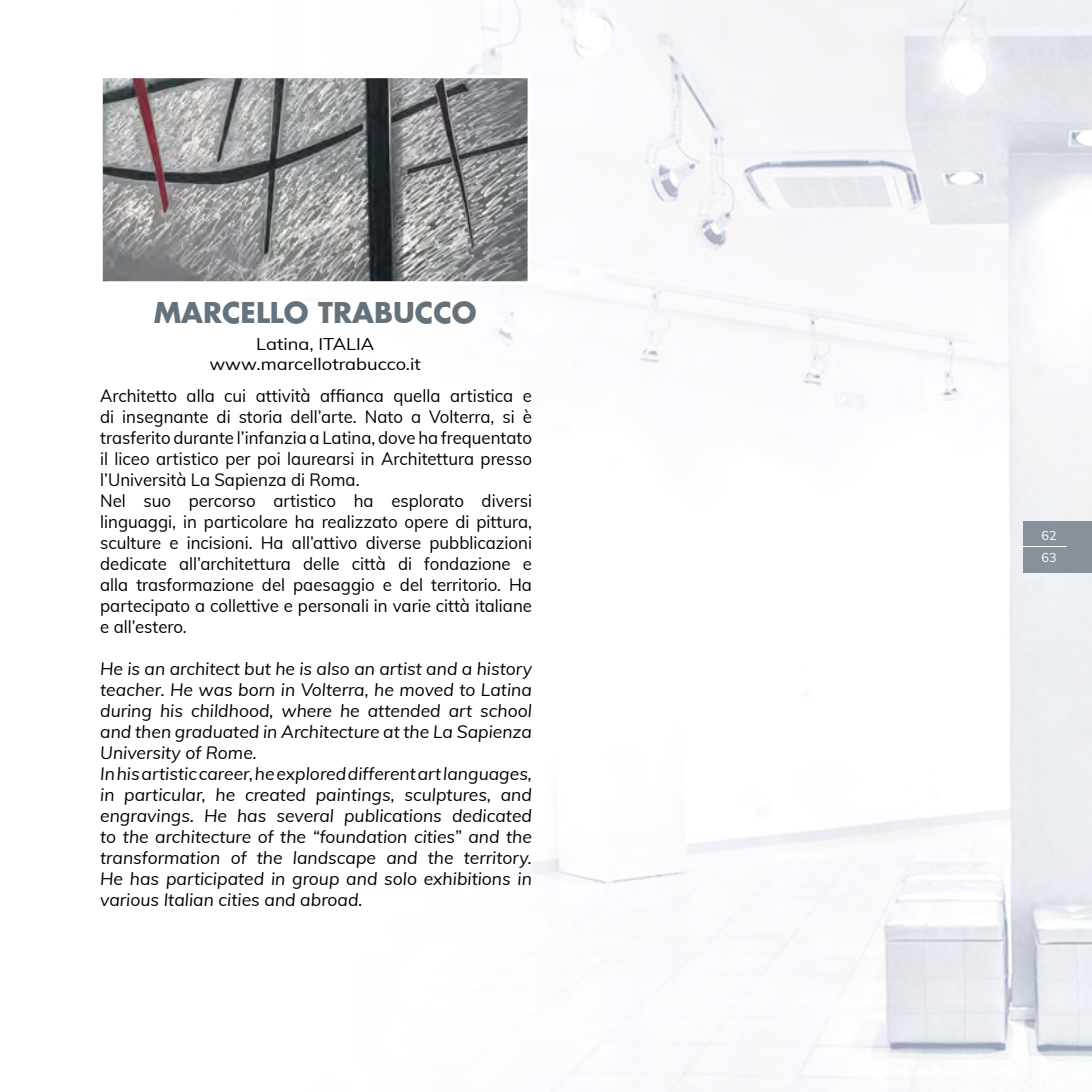
<style>
.page{position:relative;width:1092px;height:1092px;background:#fff}
.page>*{position:absolute;margin:0;border:0;box-sizing:border-box;transform-origin:0 0}
.t1{font:700 28px "Futura";color:#66727b}
.t2{font:17.5px/21px "Muli";color:#000;scale:.96 1}
.t3{font:italic 17.5px/21px "Muli";color:#000}
.t4{font:16.62px/19.9px "Muli";color:#000;text-align:center;scale:1.1 1}
.t5{font:12.6px/21.9px "Muli";color:#fff}
</style>
<div class="page">
<img style="left:467px;top:0;width:624px;height:1091px">
<img style="left:104px;top:80px;width:422px;height:200px">
<div style="left:99px;top:75px;width:432px;height:210px;border:4px solid #fff"></div>
<div style="left:1023px;top:521px;width:68px;height:51px;background:#889199"></div>
<hr style="left:1017px;top:546px;width:49px;height:1px;background:#fff">
<h1 class="t1" style="left:154px;top:293px;width:324px">MARCELLO TRABUCCO</h1>
<p class="t4" style="left:209px;top:333px;width:194px">Latina, ITALIA www.marcellotrabucco.it</p>
<p class="t2" style="left:100px;top:384px;width:451px">Architetto alla cui attività affianca quella artistica e di insegnante di storia dell’arte. Nato a Volterra, si è trasferito durante l’infanzia a Latina, dove ha frequentato il liceo artistico per poi laurearsi in Architettura presso l’Università La Sapienza di Roma.<br>Nel suo percorso artistico ha esplorato diversi linguaggi, in particolare ha realizzato opere di pittura, sculture e incisioni. Ha all’attivo diverse pubblicazioni dedicate all’architettura delle città di fondazione e alla trasformazione del paesaggio e del territorio. Ha partecipato a collettive e personali in varie città italiane e all’estero.</p>
<p class="t3" style="left:100px;top:657px;width:433px">He is an architect but he is also an artist and a history teacher. He was born in Volterra, he moved to Latina during his childhood, where he attended art school and then graduated in Architecture at the La Sapienza University of Rome.<br>In his artistic career, he explored different art languages, in particular, he created paintings, sculptures, and engravings. He has several publications dedicated to the architecture of the “foundation cities” and the transformation of the landscape and the territory.<br>He has participated in group and solo exhibitions in various Italian cities and abroad.</p>
<p class="t5" style="left:1041px;top:523px;width:17px">62<br>63</p>
</div>
